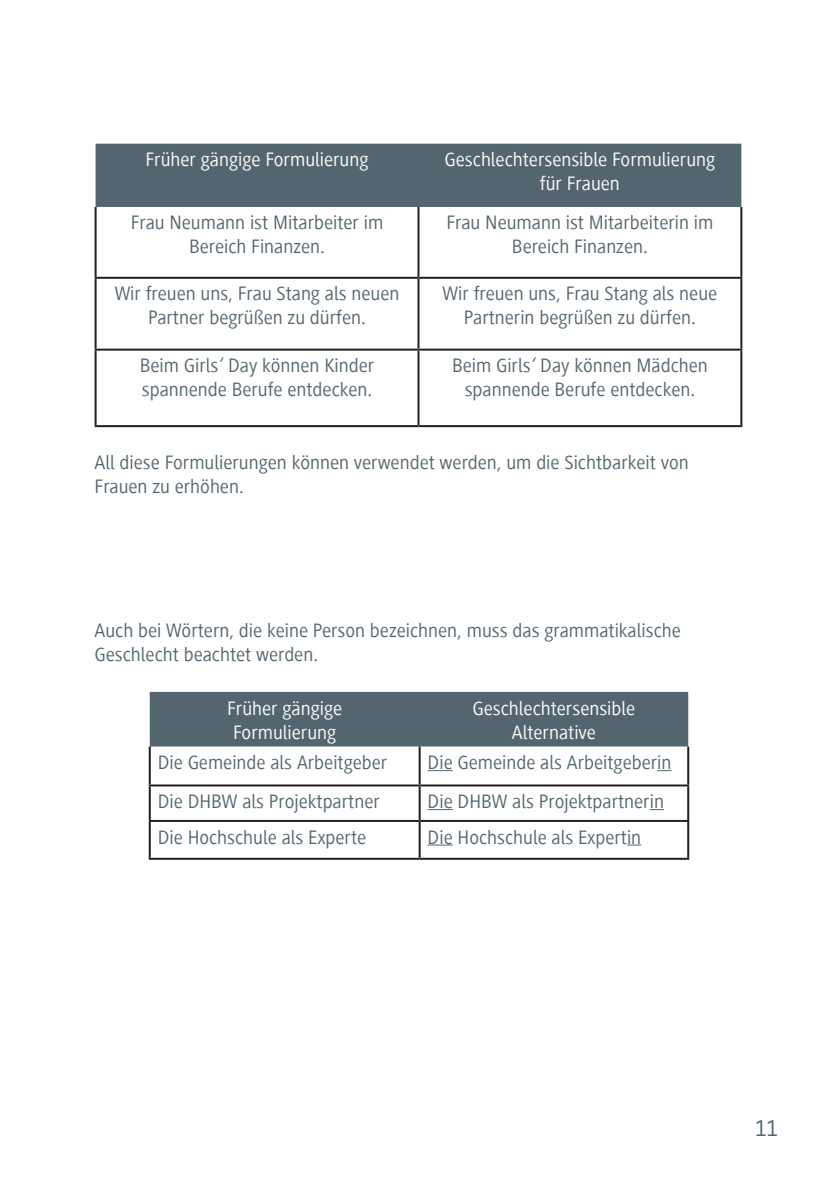
<style>
.page{position:relative;width:840px;height:1191px;background:#fff}
.page>*{position:absolute;margin:0;border:0;box-sizing:border-box;transform-origin:0 0}
.t1{font:24px "Generis Sans Com";color:#53656e}
.t2{font:20px/24px "Generis Sans Com";color:#53656e;text-align:center}
.t3{font:20px/24px "Generis Sans Com";color:#fff}
.s1{font-style:italic}
</style>
<div class="page">
<div style="left:95px;top:144px;width:646px;height:63px;background:#53656e"></div>
<hr style="left:94px;top:207px;width:2px;height:70px;background:#231f20">
<hr style="left:417px;top:207px;width:2px;height:70px;background:#231f20">
<hr style="left:740px;top:207px;width:2px;height:70px;background:#231f20">
<hr style="left:94px;top:277px;width:324px;height:2px;background:#231f20">
<hr style="left:94px;top:279px;width:2px;height:69px;background:#231f20">
<hr style="left:418px;top:277px;width:324px;height:2px;background:#231f20">
<hr style="left:417px;top:279px;width:2px;height:69px;background:#231f20">
<hr style="left:740px;top:279px;width:2px;height:69px;background:#231f20">
<hr style="left:94px;top:348px;width:324px;height:2px;background:#231f20">
<hr style="left:94px;top:350px;width:2px;height:75px;background:#231f20">
<hr style="left:418px;top:348px;width:324px;height:2px;background:#231f20">
<hr style="left:417px;top:350px;width:2px;height:75px;background:#231f20">
<hr style="left:740px;top:350px;width:2px;height:75px;background:#231f20">
<hr style="left:94px;top:425px;width:324px;height:2px;background:#231f20">
<hr style="left:418px;top:425px;width:324px;height:2px;background:#231f20">
<div style="left:150px;top:692px;width:537px;height:54px;background:#53656e"></div>
<hr style="left:149px;top:746px;width:2px;height:38px;background:#231f20">
<hr style="left:418px;top:746px;width:2px;height:38px;background:#231f20">
<hr style="left:686px;top:746px;width:2px;height:38px;background:#231f20">
<hr style="left:149px;top:784px;width:270px;height:2px;background:#231f20">
<hr style="left:149px;top:786px;width:2px;height:34px;background:#231f20">
<hr style="left:419px;top:784px;width:269px;height:2px;background:#231f20">
<hr style="left:418px;top:786px;width:2px;height:34px;background:#231f20">
<hr style="left:686px;top:786px;width:2px;height:34px;background:#231f20">
<hr style="left:149px;top:820px;width:270px;height:2px;background:#231f20">
<hr style="left:149px;top:822px;width:2px;height:35px;background:#231f20">
<hr style="left:419px;top:820px;width:269px;height:2px;background:#231f20">
<hr style="left:418px;top:822px;width:2px;height:35px;background:#231f20">
<hr style="left:686px;top:822px;width:2px;height:35px;background:#231f20">
<hr style="left:149px;top:857px;width:270px;height:2px;background:#231f20">
<hr style="left:419px;top:857px;width:269px;height:2px;background:#231f20">
<svg style="left:427px;top:770px;width:25px;height:1px"></svg>
<svg style="left:657px;top:770px;width:14px;height:1px"></svg>
<svg style="left:427px;top:809px;width:25px;height:1px"></svg>
<svg style="left:649px;top:809px;width:14px;height:1px"></svg>
<svg style="left:427px;top:844px;width:25px;height:1px"></svg>
<svg style="left:627px;top:844px;width:14px;height:1px"></svg>
<p class="t3" style="left:145px;top:148px;width:224px">Früher gängige Formulierung</p>
<p class="t3" style="left:444px;top:148px;width:272px">Geschlechtersensible Formulierung</p>
<p class="t3" style="left:539px;top:172px;width:81px">für Frauen</p>
<p class="t2" style="left:131px;top:210px;width:254px">Frau Neumann ist Mitarbeiter im</p>
<p class="t2" style="left:189px;top:234px;width:137px">Bereich Finanzen.</p>
<p class="t2" style="left:446px;top:210px;width:268px">Frau Neumann ist Mitarbeiterin im</p>
<p class="t2" style="left:511px;top:234px;width:137px">Bereich Finanzen.</p>
<p class="t2" style="left:115px;top:282px;width:286px">Wir freuen uns, Frau Stang als neuen<br>Partner begrüßen zu dürfen.</p>
<p class="t2" style="left:442px;top:282px;width:276px">Wir freuen uns, Frau Stang als neue<br>Partnerin begrüßen zu dürfen.</p>
<p class="t2" style="left:140px;top:354px;width:236px">Beim Girls<span class="s1">‘</span> Day können Kinder</p>
<p class="t2" style="left:142px;top:378px;width:232px">spannende Berufe entdecken.</p>
<p class="t2" style="left:452px;top:354px;width:257px">Beim Girls<span class="s1">‘</span> Day können Mädchen</p>
<p class="t2" style="left:464px;top:378px;width:232px">spannende Berufe entdecken.</p>
<p class="t2" style="left:94px;top:450px;width:595px;text-align:left">All diese Formulierungen können verwendet werden, um die Sichtbarkeit von<br>Frauen zu erhöhen.</p>
<p class="t2" style="left:94px;top:618px;width:587px;text-align:left">Auch bei Wörtern, die keine Person bezeichnen, muss das grammatikalische<br>Geschlecht beachtet werden.</p>
<p class="t3" style="left:227px;top:696px;width:116px">Früher gängige<br>Formulierung</p>
<p class="t3" style="left:472px;top:696px;width:164px">Geschlechtersensible</p>
<p class="t3" style="left:511px;top:720px;width:86px">Alternative</p>
<p class="t2" style="left:158px;top:750px;width:231px">Die Gemeinde als Arbeitgeber</p>
<p class="t2" style="left:427px;top:750px;width:245px">Die Gemeinde als Arbeitgeberin</p>
<p class="t2" style="left:158px;top:789px;width:223px">Die DHBW als Projektpartner</p>
<p class="t2" style="left:427px;top:789px;width:238px">Die DHBW als Projektpartnerin</p>
<p class="t2" style="left:158px;top:825px;width:210px">Die Hochschule als Experte</p>
<p class="t2" style="left:427px;top:825px;width:215px">Die Hochschule als Expertin</p>
<p class="t1" style="left:754px;top:1115px;width:24px">11</p>
</div>
